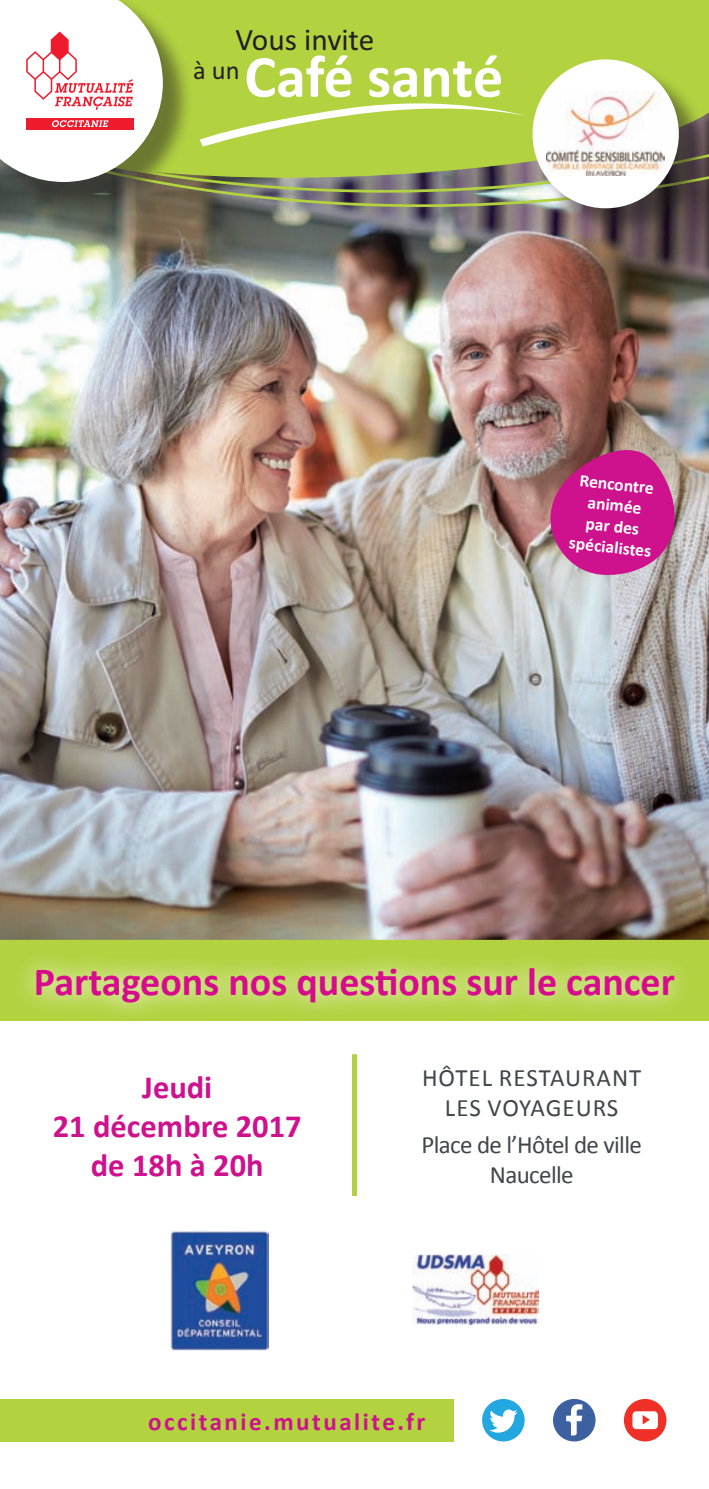
<style>
.page{position:relative;width:709px;height:1489px;background:#fff}
.page>*{position:absolute;margin:0;border:0;box-sizing:border-box;transform-origin:0 0}
.t1{font:700 60.25px "Calibri";letter-spacing:-.005em;color:#fff}
.t2{font:700 40px "Calibri";color:#d70c8c}
.t3{font:700 32.5px/39px "Calibri";color:#ce118c;text-align:center}
.t4{font:31.25px "Calibri";color:#231f20}
.t5{font:26.5px "Calibri";color:#231f20}
.t6{font:25px/30px "Calibri";letter-spacing:-.025em;color:#42454a;text-align:center}
.t7{font:25px/30px "Calibri";letter-spacing:.025em;color:#42454a;text-align:center}
.t8{font:700 25px "Calibri";letter-spacing:.1em;color:#ce118c}
.t9{font:700 17.5px/21px "Calibri";color:#fff;text-align:center}
</style>
<div class="page">
<img style="left:0;top:207px;width:709px;height:732px">
<img style="left:194px;top:182px;width:342px;height:25px">
<svg style="left:194px;top:0;width:515px;height:182px;background:#adca43"></svg>
<svg style="left:194px;top:59px;width:332px;height:90px;background:#b6d44c"></svg>
<div style="left:0;top:0;width:194px;height:213px;background:#231f20;opacity:.5"></div>
<svg style="left:0;top:0;width:163px;height:182px"></svg>
<div style="left:352px;top:1054px;width:5px;height:141px;background:#b2d240"></div>
<svg style="left:0;top:939px;width:709px;height:81px;background:#aeca42"></svg>
<svg style="left:13px;top:947px;width:682px;height:74px;background:#bbd757"></svg>
<svg style="left:550px;top:449px;width:126px;height:128px;background:#c3328c"></svg>
<img style="left:171px;top:1230px;width:98px;height:120px">
<img style="left:413px;top:1254px;width:125px;height:70px">
<div style="left:536px;top:63px;width:173px;height:177px;background:#231f20;opacity:.5"></div>
<div style="left:532px;top:59px;width:147px;height:149px;background:#fff;border-radius:50%"></div>
<img style="left:547px;top:91px;width:117px;height:84px">
<div style="left:0;top:1398px;width:454px;height:43px;background:#b2d240"></div>
<div style="left:553px;top:1398px;width:42px;height:43px;background:#3c60a0;border-radius:50%"></div>
<svg style="left:566px;top:1404px;width:16px;height:31px"></svg>
<div style="left:482px;top:1398px;width:42px;height:43px;background:#22a7e0;border-radius:50%"></div>
<svg style="left:489px;top:1409px;width:28px;height:23px"></svg>
<div style="left:624px;top:1398px;width:42px;height:43px;background:#ef3026;border-radius:50%"></div>
<svg style="left:632px;top:1411px;width:26px;height:17px"></svg>
<p class="t4" style="left:235px;top:20px;width:140px">Vous invite</p>
<p class="t5" style="left:193px;top:53px;width:48px">à un</p>
<h1 class="t1" style="left:244px;top:38px;width:260px">Café santé</h1>
<p class="t9" style="left:577px;top:469px;width:84px;rotate:6deg">Rencontre animée par des spécialistes</p>
<p class="t2" style="left:34px;top:956px;width:642px">Partageons nos questions sur le cancer</p>
<p class="t3" style="left:53px;top:1067px;width:250px">Jeudi<br>21 décembre 2017 de 18h à 20h</p>
<p class="t7" style="left:422px;top:1062px;width:221px">Hôtel restaurant<br>Les voyageurs</p>
<p class="t6" style="left:421px;top:1129px;width:222px">Place de l’Hôtel de ville<br>Naucelle</p>
<p class="t8" style="left:148px;top:1405px;width:279px">occitanie.mutualite.fr</p>
</div>
